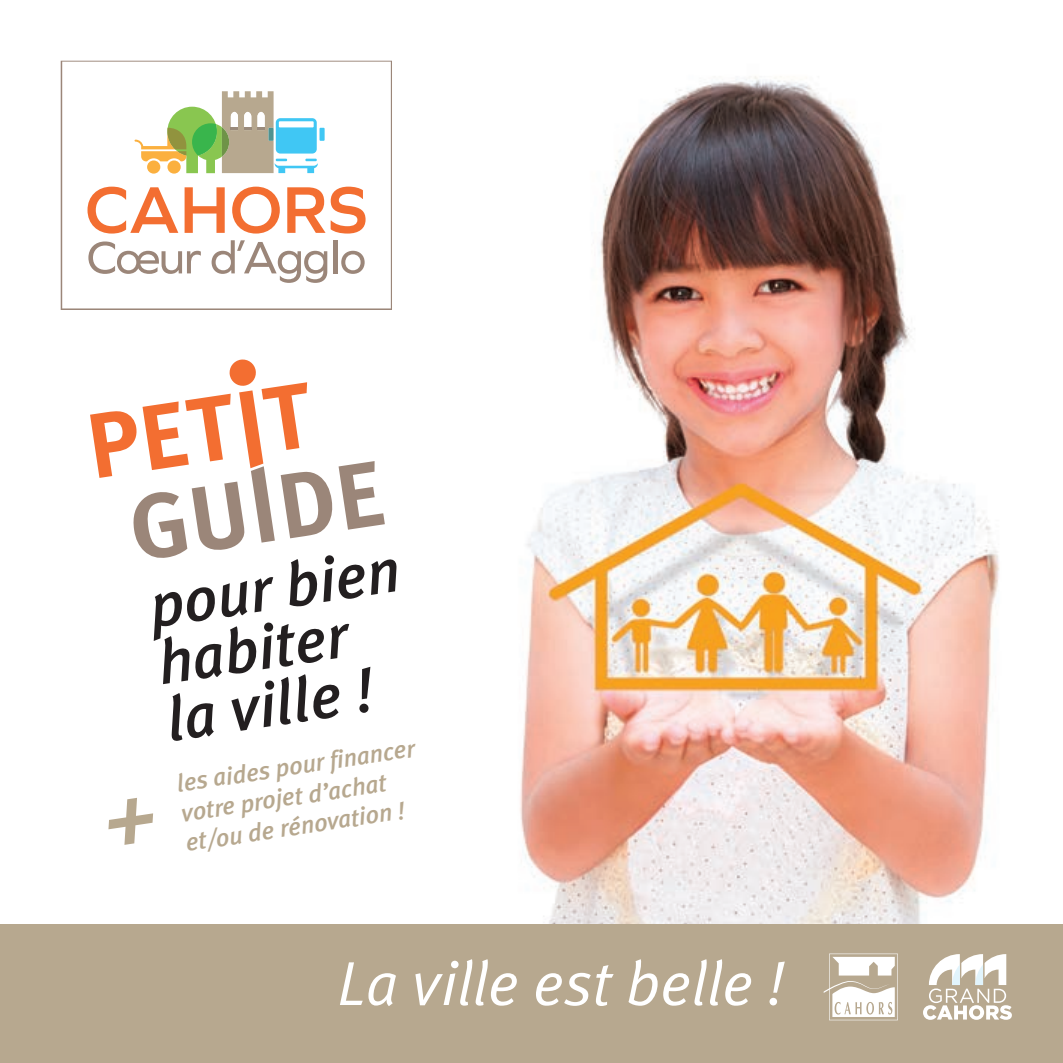
<style>
.page{position:relative;width:1063px;height:1063px;background:#fff}
.page>*{position:absolute;margin:0;border:0;box-sizing:border-box;transform-origin:0 0}
.t1{font:italic 500 62.5px/57.5px "Meta Plus";color:#231f20}
.t2{font:italic 62.25px "Meta Plus";color:#fff}
.t3{font:italic 500 25px/30.2px "Meta Plus";color:#b7a88f}
</style>
<div class="page">
<img style="left:474px;top:76px;width:584px;height:849px">
<div style="left:0;top:925px;width:1063px;height:138px;background:#b7a88f"></div>
<svg style="left:923px;top:954px;width:89px;height:66px"></svg>
<svg style="left:824px;top:954px;width:74px;height:66px"></svg>
<svg style="left:61px;top:61px;width:331px;height:249px"></svg>
<svg style="left:90px;top:359px;width:295px;height:199px"></svg>
<h1 class="t1" style="left:146px;top:576px;width:254px;rotate:-8deg">pour bien habiter la ville !</h1>
<p class="t3" style="left:175px;top:767px;width:242px;rotate:-8deg">les aides pour financer votre projet d’achat</p>
<p class="t3" style="left:184px;top:827px;width:223px;rotate:-8deg">et/ou de rénovation !</p>
<h2 class="t2" style="left:337px;top:947px;width:448px">La ville est belle !</h2>
</div>
